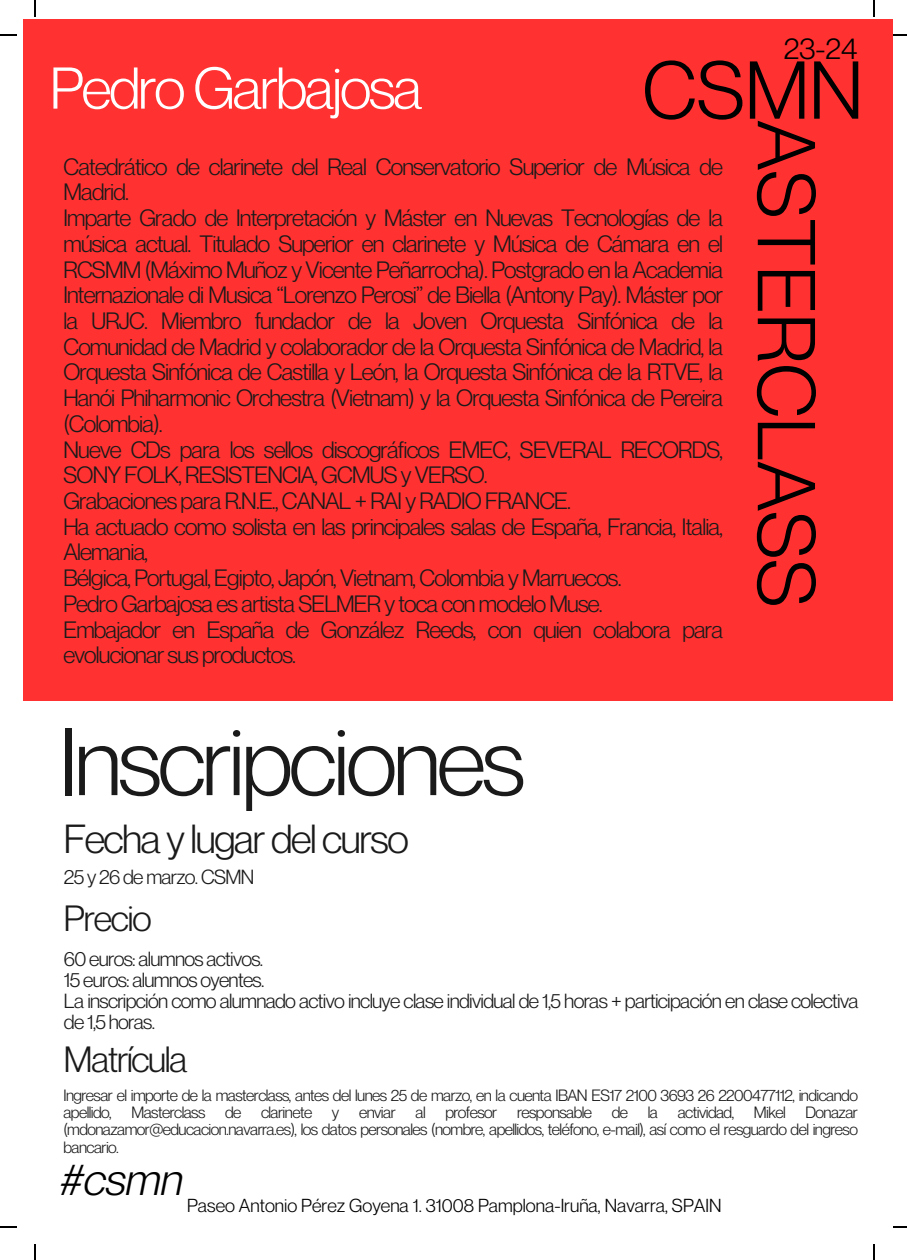
<style>
.page{position:relative;width:907px;height:1260px;background:#fff}
.page>*{position:absolute;margin:0;border:0;box-sizing:border-box;transform-origin:0 0}
.t1{font:93.8px "Neue Montreal";letter-spacing:-.035em;color:#1a1a1a}
.t2{font:80px "Neue Montreal";color:#000}
.t3{font:57.4px "Neue Montreal";letter-spacing:-.035em;color:#fff}
.t4{font:italic 44px "Neue Montreal";color:#000}
.t5{font:39.6px "Neue Montreal";letter-spacing:-.035em;color:#1a1a1a}
.t6{font:35.6px "Neue Montreal";letter-spacing:-.035em;color:#1a1a1a}
.t7{font:29.4px "Neue Montreal";color:#000}
.t8{font:23.2px/25.8px "Neue Montreal";letter-spacing:-.035em;color:#1a1a1a}
.t9{font:20px/21px "Neue Montreal";letter-spacing:-.035em;color:#1a1a1a}
.t10{font:18.4px "Neue Montreal";color:#000}
.t11{font:16px/17.4px "Neue Montreal";letter-spacing:-.035em;color:#1a1a1a;text-align:justify}
</style>
<div class="page">
<div style="left:23px;top:19px;width:869px;height:681px;background:#ff3131"></div>
<svg style="left:34px;top:0;width:2px;height:16px"></svg>
<svg style="left:0;top:34px;width:16px;height:2px"></svg>
<svg style="left:873px;top:0;width:1px;height:16px"></svg>
<svg style="left:892px;top:34px;width:15px;height:2px"></svg>
<svg style="left:34px;top:1244px;width:2px;height:15px"></svg>
<svg style="left:0;top:1226px;width:16px;height:1px"></svg>
<svg style="left:873px;top:1244px;width:1px;height:15px"></svg>
<svg style="left:893px;top:1226px;width:14px;height:1px"></svg>
<h2 class="t7" style="left:783px;top:30px;width:75px">23-24</h2>
<h3 class="t2" style="left:642px;top:41px;width:222px">CSMN</h3>
<h6 class="t2" style="left:835px;top:120px;width:488px;rotate:90deg">ASTERCLASS</h6>
<p class="t3" style="left:50px;top:53px;width:374px">Pedro Garbajosa</p>
<p class="t8" style="left:63px;top:153px;width:661px">Catedrático de clarinete del Real Conservatorio Superior de Música de<br>Madrid.</p>
<p class="t8" style="left:63px;top:204px;width:661px;text-align:justify">Imparte Grado de Interpretación y Máster en Nuevas Tecnologías de la música actual. Titulado Superior en clarinete y Música de Cámara en el RCSMM (Máximo Muñoz y Vicente Peñarrocha). Postgrado en la Academia Internazionale di Musica “Lorenzo Perosi” de Biella (Antony Pay). Máster por la URJC. Miembro fundador de la Joven Orquesta Sinfónica de la Comunidad de Madrid y colaborador de la Orquesta Sinfónica de Madrid, la Orquesta Sinfónica de Castilla y León, la Orquesta Sinfónica de la RTVE, la Hanói Phiharmonic Orchestra (Vietnam) y la Orquesta Sinfónica de Pereira (Colombia).</p>
<p class="t8" style="left:63px;top:436px;width:661px">Nueve CDs para los sellos discográficos EMEC, SEVERAL RECORDS,<br>SONY FOLK, RESISTENCIA, GCMUS y VERSO.</p>
<p class="t8" style="left:63px;top:487px;width:509px">Grabaciones para R.N.E., CANAL + RAI y RADIO FRANCE.</p>
<p class="t8" style="left:63px;top:513px;width:661px">Ha actuado como solista en las principales salas de España, Francia, Italia,<br>Alemania,</p>
<p class="t8" style="left:63px;top:564px;width:559px">Bélgica, Portugal, Egipto, Japón, Vietnam, Colombia y Marruecos.</p>
<p class="t8" style="left:63px;top:590px;width:541px">Pedro Garbajosa es artista SELMER y toca con modelo Muse.</p>
<h1 class="t8" style="left:63px;top:616px;width:661px">Embajador en España de González Reeds, con quien colabora para evolucionar sus productos.</h1>
<h4 class="t1" style="left:59px;top:703px;width:467px">Inscripciones</h4>
<p class="t5" style="left:64px;top:814px;width:346px">Fecha y lugar del curso</p>
<h5 class="t9" style="left:64px;top:865px;width:192px">25 y 26 de marzo. CSMN</h5>
<h5 class="t6" style="left:64px;top:895px;width:89px">Precio</h5>
<p class="t9" style="left:64px;top:947px;width:201px">60 euros: alumnos activos.</p>
<h4 class="t9" style="left:64px;top:968px;width:202px">15 euros: alumnos oyentes.</h4>
<p class="t9" style="left:64px;top:989px;width:796px">La inscripción como alumnado activo incluye clase individual de 1,5 horas + participación en clase colectiva de 1,5 horas.</p>
<p class="t6" style="left:64px;top:1036px;width:125px">Matrícula</p>
<p class="t11" style="left:63px;top:1085px;width:796px">Ingresar el importe de la masterclass, antes del lunes 25 de marzo, en la cuenta IBAN ES17 2100 3693 26 2200477112, indicando apellido, Masterclass de clarinete y enviar al profesor responsable de la actividad, Mikel Donazar (mdonazamor@educacion.navarra.es), los datos personales (nombre, apellidos, teléfono, e-mail), así como el resguardo del ingreso bancario.</p>
<h2 class="t4" style="left:60px;top:1151px;width:124px">#csmn</h2>
<p class="t10" style="left:187px;top:1193px;width:536px">Paseo Antonio Pérez Goyena 1. 31008 Pamplona-Iruña, Navarra, SPAIN</p>
</div>
